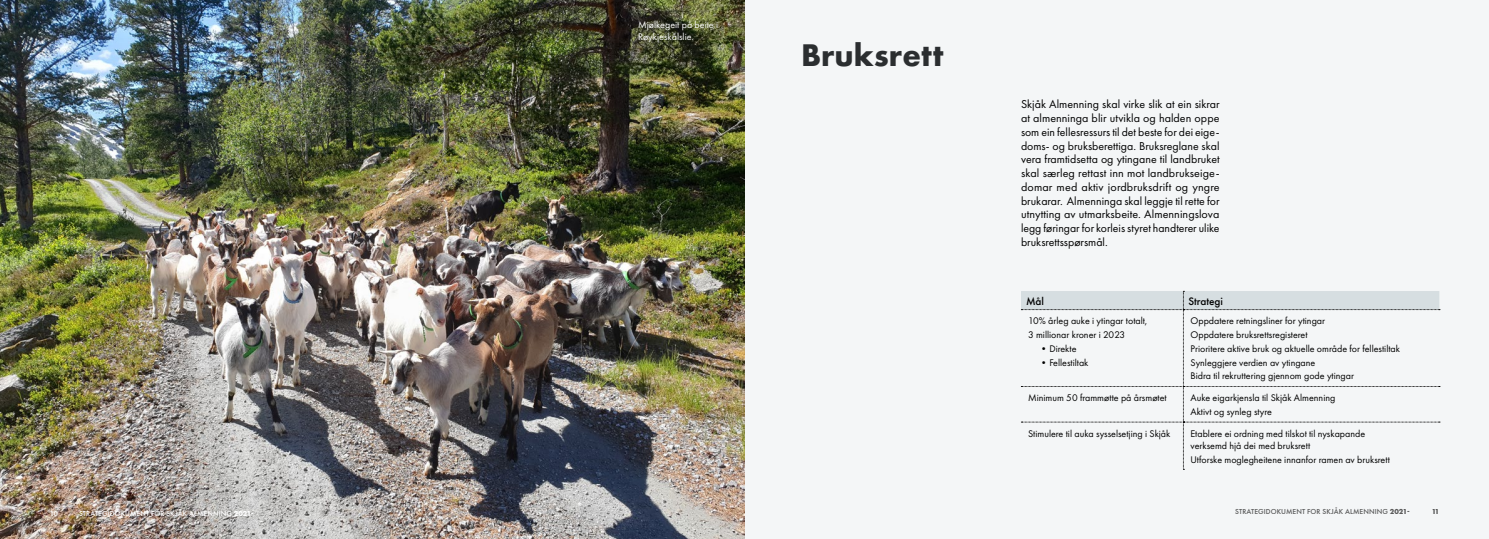
<style>
.page{position:relative;width:1489px;height:539px;background:#fff}
.page>*{position:absolute;margin:0;border:0;box-sizing:border-box;transform-origin:0 0}
.t1{font:700 28.75px "Futura";letter-spacing:.005em;color:#2b2e30}
.t2{font:11.88px/13.8px "Futura PT";color:#000;text-align:justify}
.t3{font:500 11.25px "Futura PT";color:#000}
.t4{font:10px/13.8px "Futura PT";color:#000}
.t5{font:10px/12px "Futura PT";color:#fafafa}
.t6{font:500 7.5px "Futura PT";letter-spacing:.01em;color:#fff}
.t7{font:500 7.5px "Futura PT";letter-spacing:.01em;color:#323232}
.t8{font:700 7.5px "Futura PT";color:#fff}
.t9{font:700 7.5px "Futura PT";color:#323232}
.s1{font-weight:700}
</style>
<div class="page">
<div style="left:0;top:0;width:1488px;height:539px;background:#f4f6f7"></div>
<svg style="left:1021px;top:291px;width:418px;height:179px"></svg>
<img style="left:0;top:0;width:744px;height:539px">
<p class="t5" style="left:638px;top:18px;width:81px">Mjølkegeit på beite i<br>Røykjeskålslie.</p>
<p class="t1" style="left:801px;top:35px;width:144px">Bruksrett</p>
<p class="t2" style="left:1020px;top:97px;width:200px">Skjåk Almenning skal virke slik at ein sikrar at almenninga blir utvikla og halden oppe som ein fellesressurs til det beste for dei eige&shy;doms- og bruksberettiga. Bruksreglane skal vera framtidsetta og ytingane til landbruket skal særleg rettast inn mot landbrukseige&shy;domar med aktiv jordbruksdrift og yngre brukarar. Almenninga skal leggje til rette for utnytting av utmarksbeite. Almenningslova legg føringar for korleis styret handterer ulike bruksrettsspørsmål.</p>
<p class="t3" style="left:1025px;top:294px;width:20px">Mål</p>
<p class="t3" style="left:1188px;top:294px;width:36px">Strategi</p>
<p class="t4" style="left:1028px;top:314px;width:121px">10% årleg auke i ytingar totalt,<br>3 millionar kroner i 2023</p>
<p class="t4" style="left:1038px;top:341px;width:39px">•Direkte</p>
<p class="t4" style="left:1038px;top:355px;width:51px">•Fellestiltak</p>
<p class="t4" style="left:1190px;top:314px;width:136px">Oppdatere retningsliner for ytingar</p>
<p class="t4" style="left:1190px;top:328px;width:118px">Oppdatere bruksrettsregisteret</p>
<p class="t4" style="left:1190px;top:341px;width:211px">Prioritere aktive bruk og aktuelle område for fellestiltak</p>
<p class="t4" style="left:1190px;top:355px;width:126px">Synleggjere verdien av ytingane</p>
<p class="t4" style="left:1190px;top:369px;width:165px">Bidra til rekruttering gjennom gode ytingar</p>
<p class="t4" style="left:1028px;top:391px;width:140px">Minimum 50 frammøtte på årsmøtet</p>
<p class="t4" style="left:1190px;top:391px;width:146px">Auke eigarkjensla til Skjåk Almenning</p>
<p class="t4" style="left:1190px;top:404px;width:83px">Aktivt og synleg styre</p>
<p class="t4" style="left:1028px;top:426px;width:144px">Stimulere til auka sysselsetjing i Skjåk</p>
<p class="t4" style="left:1190px;top:427px;width:176px;line-height:12px">Etablere ei ordning med tilskot til nyskapande verksemd hjå dei med bruksrett</p>
<p class="t4" style="left:1190px;top:452px;width:201px">Utforske moglegheitene innanfor ramen av bruksrett</p>
<p class="t8" style="left:50px;top:508px;width:10px">10</p>
<p class="t6" style="left:79px;top:509px;width:176px">STRATEGIDOKUMENT FOR SKJÅK ALMENNING <span class="s1">2021-</span></p>
<p class="t7" style="left:1235px;top:506px;width:176px">STRATEGIDOKUMENT FOR SKJÅK ALMENNING <span class="s1">2021-</span></p>
<p class="t9" style="left:1431px;top:506px;width:9px">11</p>
</div>
